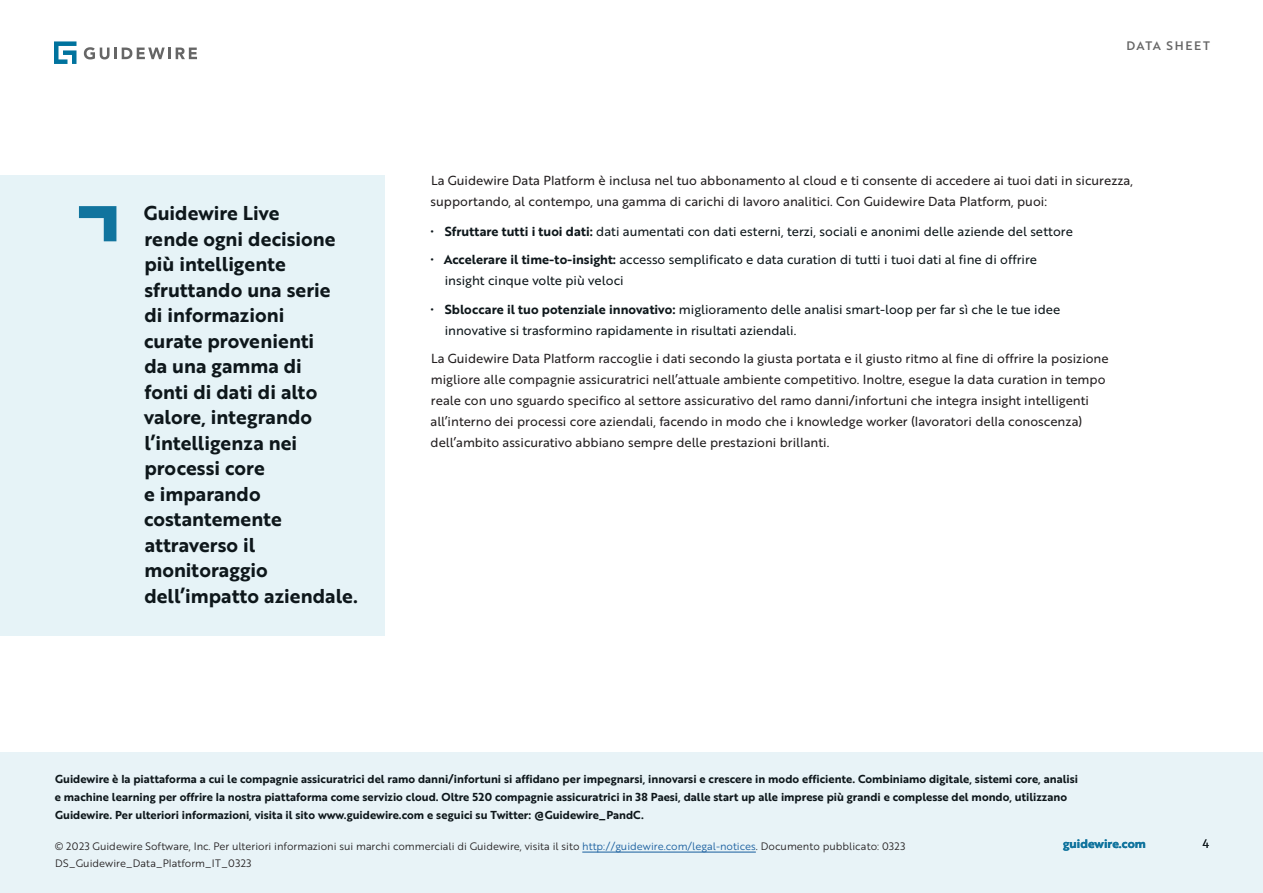
<style>
.page{position:relative;width:1263px;height:893px;background:#fff}
.page>*{position:absolute;margin:0;border:0;box-sizing:border-box;transform-origin:0 0}
.t1{font:19.5px/25.5px "Brother 1816 Bold";color:#0e171b}
.t2{font:12.75px/21px "Brother 1816 Regular";color:#231f20}
.t3{font:12.75px/21px "Brother 1816 Regular";color:#0e171b}
.t4{font:12px "Brother 1816 Bold";color:#11749e}
.t5{font:12px "Brother 1816 Medium";letter-spacing:.14em;color:#666}
.t6{font:12px "Brother 1816 Book";color:#0e171b}
.t7{font:11.25px/18px "Brother 1816 Bold";color:#0e171b}
.t8{font:10.5px/17.1px "Brother 1816 Book";color:#231f20}
.s1{font-family:"Brother 1816 Bold"}
.s2{color:#175d9e}
.s3{color:#0e171b}
</style>
<div class="page">
<div style="left:0;top:753px;width:1263px;height:140px;background:#e8f3f7"></div>
<hr style="left:582px;top:852px;width:174px;height:1px;background:#175d9e">
<svg style="left:84px;top:47px;width:113px;height:12px"></svg>
<svg style="left:54px;top:41px;width:22px;height:23px"></svg>
<div style="left:0;top:176px;width:385px;height:460px;background:#e6f3f7"></div>
<svg style="left:79px;top:206px;width:37px;height:35px"></svg>
<p class="t1" style="left:144px;top:200px;width:215px">Guidewire Live<br>rende ogni decisione più intelligente sfruttando una serie<br>di informazioni<br>curate provenienti<br>da una gamma di<br>fonti di dati di alto valore, integrando l’intelligenza nei processi core<br>e imparando costantemente attraverso il monitoraggio dell’impatto aziendale.</p>
<p class="t5" style="left:1126px;top:37px;width:85px">DATA SHEET</p>
<p class="t2" style="left:431px;top:169px;width:704px">La Guidewire Data Platform è inclusa nel tuo abbonamento al cloud e ti consente di accedere ai tuoi dati in sicurezza, supportando, al contempo, una gamma di carichi di lavoro analitici. Con Guidewire Data Platform, puoi:</p>
<p class="t3" style="left:431px;top:220px;width:644px">• <span class="s1">Sfruttare tutti i tuoi dati:</span> dati aumentati con dati esterni, terzi, sociali e anonimi delle aziende del settore</p>
<p class="t3" style="left:445px;top:249px;width:594px;text-indent:-14px">• <span class="s1">Accelerare il time-to-insight:</span> accesso semplificato e data curation di tutti i tuoi dati al fine di offrire insight cinque volte più veloci</p>
<p class="t3" style="left:445px;top:298px;width:617px;text-indent:-14px">• <span class="s1">Sbloccare il tuo potenziale innovativo:</span> miglioramento delle analisi smart-loop per far sì che le tue idee innovative si trasformino rapidamente in risultati aziendali.</p>
<p class="t2" style="left:431px;top:348px;width:680px">La Guidewire Data Platform raccoglie i dati secondo la giusta portata e il giusto ritmo al fine di offrire la posizione migliore alle compagnie assicuratrici nell’attuale ambiente competitivo. Inoltre, esegue la data curation in tempo reale con uno sguardo specifico al settore assicurativo del ramo danni/infortuni che integra insight intelligenti all’interno dei processi core aziendali, facendo in modo che i knowledge worker (lavoratori della conoscenza) dell’ambito assicurativo abbiano sempre delle prestazioni brillanti.</p>
<p class="t7" style="left:55px;top:770px;width:1025px">Guidewire è la piattaforma a cui le compagnie assicuratrici del ramo danni/infortuni si affidano per impegnarsi, innovarsi e crescere in modo efficiente. Combiniamo digitale, sistemi core, analisi e machine learning per offrire la nostra piattaforma come servizio cloud. Oltre 520 compagnie assicuratrici in 38 Paesi, dalle start up alle imprese più grandi e complesse del mondo, utilizzano<br>Guidewire. Per ulteriori informazioni, visita il sito www.guidewire.com e seguici su Twitter: @Guidewire_PandC.</p>
<p class="t8" style="left:55px;top:837px;width:852px">© 2023 Guidewire Software, Inc. Per ulteriori informazioni sui marchi commerciali di Guidewire, visita il sito <span class="s2">http://guidewire.com/legal-notices</span><span class="s3">.</span> Documento pubblicato: 0323<br>DS_Guidewire_Data_Platform_IT_0323</p>
<p class="t4" style="left:1063px;top:834px;width:84px">guidewire.com</p>
<p class="t6" style="left:1203px;top:834px;width:8px">4</p>
</div>
